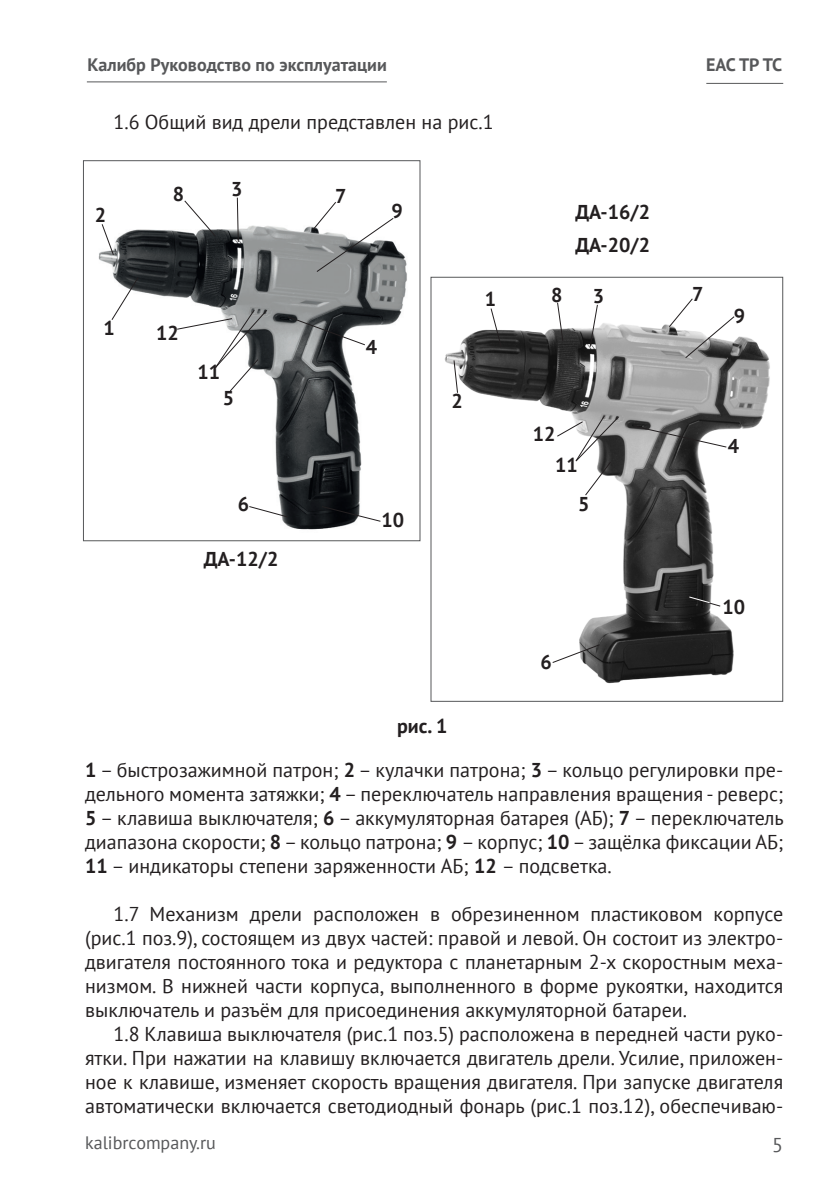
<style>
.page{position:relative;width:840px;height:1191px;background:#fff}
.page>*{position:absolute;margin:0;border:0;box-sizing:border-box;transform-origin:0 0}
.Параграф{font:20px/24px "PT Sans";color:#231f20;text-align:justify}
.t1{font:700 20px "PT Sans";color:#231f20}
.t2{font:20px "PT Sans";color:#57585a}
.t3{font:700 18px "PT Sans";color:#57585a}
.t4{font:18px "PT Sans";color:#57585a}
.s1{font-weight:700}
</style>
<div class="page">
<hr style="left:87px;top:81px;width:299px;height:1px;background:#57585a">
<hr style="left:706px;top:83px;width:76px;height:1px;background:#57585a">
<img style="left:98px;top:225px;width:309px;height:305px">
<div style="left:83px;top:160px;width:337px;height:381px;border:1px solid #57585a"></div>
<img style="left:444px;top:323px;width:326px;height:361px">
<div style="left:430px;top:277px;width:352px;height:425px;border:1px solid #57585a"></div>
<svg style="left:311px;top:202px;width:83px;height:71px"></svg>
<svg style="left:667px;top:298px;width:68px;height:61px"></svg>
<svg style="left:320px;top:505px;width:61px;height:17px"></svg>
<svg style="left:248px;top:505px;width:41px;height:13px"></svg>
<svg style="left:551px;top:643px;width:49px;height:21px"></svg>
<svg style="left:176px;top:309px;width:92px;height:83px"></svg>
<svg style="left:101px;top:224px;width:14px;height:32px"></svg>
<svg style="left:110px;top:276px;width:29px;height:45px"></svg>
<svg style="left:489px;top:308px;width:13px;height:40px"></svg>
<svg style="left:183px;top:200px;width:34px;height:37px"></svg>
<svg style="left:556px;top:302px;width:7px;height:40px"></svg>
<svg style="left:236px;top:197px;width:3px;height:46px"></svg>
<svg style="left:452px;top:359px;width:6px;height:35px"></svg>
<svg style="left:286px;top:315px;width:80px;height:31px;background:#6e7173"></svg>
<svg style="left:686px;top:596px;width:35px;height:11px"></svg>
<svg style="left:632px;top:425px;width:95px;height:23px"></svg>
<svg style="left:555px;top:414px;width:64px;height:82px"></svg>
<svg style="left:588px;top:304px;width:10px;height:44px"></svg>
<p class="t3" style="left:87px;top:53px;width:301px">Калибр Руководство по эксплуатации</p>
<p class="Параграф" style="left:113px;top:109px;width:381px">1.6 Общий вид дрели представлен на рис.1</p>
<p class="t1" style="left:231px;top:176px;width:13px">3</p>
<p class="t1" style="left:173px;top:181px;width:13px">8</p>
<p class="t1" style="left:335px;top:183px;width:13px">7</p>
<p class="t1" style="left:95px;top:202px;width:13px">2</p>
<p class="t1" style="left:391px;top:198px;width:13px">9</p>
<p class="t1" style="left:103px;top:315px;width:13px">1</p>
<p class="t1" style="left:156px;top:320px;width:24px">12</p>
<p class="t1" style="left:197px;top:359px;width:24px">11</p>
<p class="t1" style="left:223px;top:385px;width:13px">5</p>
<p class="t1" style="left:237px;top:490px;width:13px">6</p>
<p class="t1" style="left:204px;top:546px;width:76px">ДА-12/2</p>
<p class="t1" style="left:366px;top:333px;width:13px">4</p>
<p class="t1" style="left:381px;top:507px;width:24px">10</p>
<p class="t1" style="left:484px;top:286px;width:13px">1</p>
<p class="t1" style="left:451px;top:388px;width:13px">2</p>
<p class="t1" style="left:397px;top:712px;width:52px">рис. 1</p>
<p class="t1" style="left:550px;top:281px;width:13px">8</p>
<p class="t1" style="left:575px;top:199px;width:76px">ДА-16/2</p>
<p class="t1" style="left:575px;top:232px;width:76px">ДА-20/2</p>
<p class="t1" style="left:592px;top:282px;width:13px">3</p>
<p class="t1" style="left:532px;top:421px;width:24px">12</p>
<p class="t1" style="left:555px;top:452px;width:24px">11</p>
<p class="t1" style="left:577px;top:490px;width:13px">5</p>
<p class="t1" style="left:540px;top:649px;width:13px">6</p>
<p class="t3" style="left:705px;top:53px;width:78px">EAC ТР ТС</p>
<p class="t1" style="left:691px;top:281px;width:13px">7</p>
<p class="t1" style="left:733px;top:302px;width:13px">9</p>
<p class="t1" style="left:727px;top:433px;width:13px">4</p>
<p class="t1" style="left:722px;top:593px;width:24px">10</p>
<p class="Параграф" style="left:85px;top:757px;width:700px"><span class="s1">1</span> – быстрозажимной патрон; <span class="s1">2</span> – кулачки патрона; <span class="s1">3</span> – кольцо регулировки пре&shy;дельного момента затяжки; <span class="s1">4</span> – переключатель направления вращения - реверс; <span class="s1">5</span> – клавиша выключателя; <span class="s1">6</span> – аккумуляторная батарея (АБ); <span class="s1">7</span> – переключатель диапазона скорости; <span class="s1">8</span> – кольцо патрона; <span class="s1">9</span> – корпус; <span class="s1">10</span> – защёлка фиксации АБ; <span class="s1">11</span> – индикаторы степени заряженности АБ; <span class="s1">12</span> – подсветка.</p>
<p class="Параграф" style="left:85px;top:901px;width:699px;text-indent:28px">1.7 Механизм дрели расположен в обрезиненном пластиковом корпусе (рис.1 поз.9), состоящем из двух частей: правой и левой. Он состоит из электро&shy;двигателя постоянного тока и редуктора с планетарным 2-х скоростным меха&shy;низмом. В нижней части корпуса, выполненного в форме рукоятки, находится выключатель и разъём для присоединения аккумуляторной батареи.</p>
<p class="Параграф" style="left:85px;top:1021px;width:699px;text-indent:28px">1.8 Клавиша выключателя (рис.1 поз.5) расположена в передней части руко&shy;ятки. При нажатии на клавишу включается двигатель дрели. Усилие, приложен&shy;ное к клавише, изменяет скорость вращения двигателя. При запуске двигателя автоматически включается светодиодный фонарь (рис.1 поз.12), обеспечиваю-</p>
<p class="t4" style="left:85px;top:1131px;width:132px">kalibrcompany.ru</p>
<p class="t2" style="left:771px;top:1132px;width:12px">5</p>
</div>
